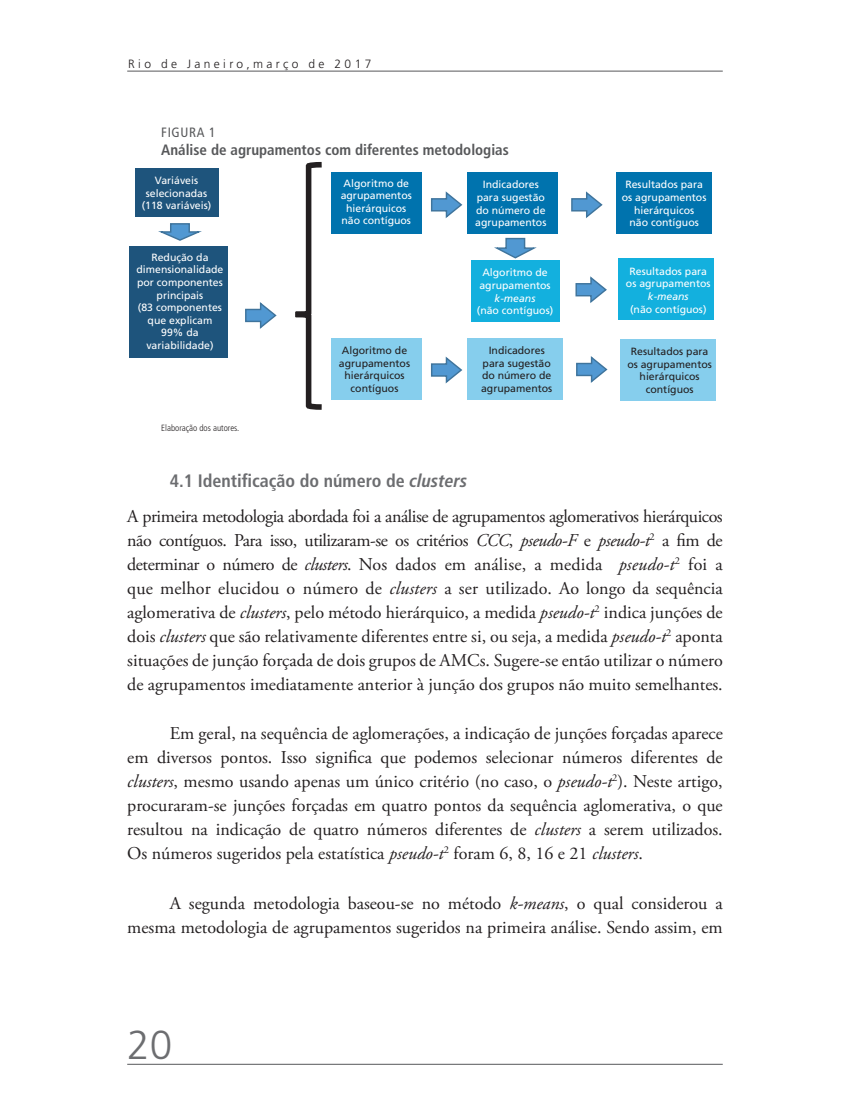
<style>
.page{position:relative;width:850px;height:1105px;background:#fff}
.page>*{position:absolute;margin:0;border:0;box-sizing:border-box;transform-origin:0 0}
.t1{font:300 40.5px "Frutiger LT Pro";color:#6c6d70}
.texto_corrido_sem_re{font:18px/24px "Adobe Garamond Pro";color:#231f20;text-align:justify}
.texto_corrido{font:18px/24px "Adobe Garamond Pro";color:#231f20;text-align:justify}
.titulo_1_1{font:700 condensed 18px "Frutiger LT Pro";color:#6c6d70}
.titulo_2_titulo{font:700 condensed 15px "Frutiger LT Pro";color:#57585a}
.titulo_1_numero{font:condensed 13.5px "Frutiger LT Pro";letter-spacing:.05em;color:#57585a}
.t2{font:300 12px "Frutiger LT Pro";letter-spacing:.28em;color:#231f20}
.t3{font:10.5px/12.6px "Frutiger";color:#fff;text-align:center}
.t4{font:10.5px/12.6px "Frutiger";color:#231f20;text-align:center}
.fonte_elaboracao_soz{font:300 condensed 9px "Frutiger LT Pro";color:#231f20}
.s1{font-family:"Frutiger 56 Italic"}
.s2{font-style:italic}
</style>
<div class="page">
<hr style="left:127px;top:71px;width:595px;height:1px;background:#57585a">
<hr style="left:127px;top:1064px;width:595px;height:1px;background:#57585a">
<div style="left:135px;top:168px;width:83px;height:49px;background:#1e547c"></div>
<div style="left:130px;top:246px;width:98px;height:111px;background:#1e547c"></div>
<svg style="left:159px;top:223px;width:43px;height:18px"></svg>
<svg style="left:295px;top:161px;width:27px;height:249px"></svg>
<svg style="left:245px;top:302px;width:32px;height:27px"></svg>
<div style="left:331px;top:172px;width:90px;height:61px;background:#0073ae"></div>
<div style="left:467px;top:172px;width:91px;height:61px;background:#0073ae"></div>
<svg style="left:571px;top:191px;width:32px;height:27px"></svg>
<div style="left:616px;top:172px;width:96px;height:61px;background:#0073ae"></div>
<div style="left:331px;top:339px;width:90px;height:61px;background:#86ceed"></div>
<svg style="left:431px;top:356px;width:32px;height:28px"></svg>
<svg style="left:576px;top:356px;width:32px;height:27px"></svg>
<div style="left:620px;top:340px;width:96px;height:61px;background:#86ceed"></div>
<div style="left:467px;top:339px;width:96px;height:61px;background:#86ceed"></div>
<div style="left:471px;top:261px;width:88px;height:61px;background:#13b0de"></div>
<svg style="left:575px;top:276px;width:32px;height:27px"></svg>
<div style="left:618px;top:259px;width:96px;height:61px;background:#13b0de"></div>
<svg style="left:495px;top:237px;width:42px;height:22px"></svg>
<svg style="left:431px;top:191px;width:32px;height:27px"></svg>
<p class="t2" style="left:128px;top:57px;width:244px">Rio de Janeiro,março de 2017</p>
<p class="titulo_1_numero" style="left:161px;top:125px;width:56px">FIGURA 1</p>
<p class="titulo_2_titulo" style="left:161px;top:141px;width:349px">Análise de agrupamentos com diferentes metodologias</p>
<p class="t3" style="left:142px;top:174px;width:71px">Variáveis selecionadas (118 variáveis)</p>
<p class="t3" style="left:341px;top:177px;width:73px">Algoritmo de agrupamentos hierárquicos não contíguos</p>
<p class="t3" style="left:622px;top:178px;width:86px">Resultados para os agrupamentos hierárquicos<br>não contíguos</p>
<p class="t3" style="left:475px;top:178px;width:73px">Indicadores para sugestão do número de agrupamentos</p>
<p class="t3" style="left:477px;top:266px;width:78px">Algoritmo de agrupamentos <span class="s1">k-means<br></span>(não contíguos)</p>
<p class="t3" style="left:626px;top:265px;width:86px">Resultados para os agrupamentos <span class="s1">k-means<br></span>(não contíguos)</p>
<p class="t3" style="left:136px;top:251px;width:88px">Redução da dimensionalidade por componentes principais<br>(83 componentes que explicam<br>99% da variabilidade)</p>
<p class="t4" style="left:339px;top:344px;width:73px">Algoritmo de agrupamentos hierárquicos contíguos</p>
<p class="t4" style="left:627px;top:345px;width:86px">Resultados para os agrupamentos hierárquicos contíguos</p>
<p class="t4" style="left:481px;top:344px;width:73px">Indicadores para sugestão do número de agrupamentos</p>
<p class="fonte_elaboracao_soz" style="left:161px;top:423px;width:80px">Elaboração dos autores.</p>
<p class="titulo_1_1" style="left:170px;top:470px;width:299px">4.1 Identificação do número de <span class="s2">clusters</span></p>
<p class="texto_corrido_sem_re" style="left:127px;top:504px;width:597px">A primeira metodologia abordada foi a análise de agrupamentos aglomerativos hierárquicos não contíguos. Para isso, utilizaram-se os critérios <span class="s2">CCC</span>, <span class="s2">pseudo-F</span> e <span class="s2">pseudo-t</span><sup>2</sup> a fim de determinar o número de <span class="s2">clusters</span>. Nos dados em análise, a medida <span class="s2">pseudo-t</span><sup>2</sup> foi a que melhor elucidou o número de <span class="s2">clusters</span> a ser utilizado. Ao longo da sequência aglomerativa de <span class="s2">clusters</span>, pelo método hierárquico, a medida <span class="s2">pseudo-t</span><sup>2</sup> indica junções de dois <span class="s2">clusters</span> que são relativamente diferentes entre si, ou seja, a medida <span class="s2">pseudo-t</span><sup>2</sup> aponta situações de junção forçada de dois grupos de AMCs. Sugere-se então utilizar o número de agrupamentos imediatamente anterior à junção dos grupos não muito semelhantes.</p>
<p class="texto_corrido" style="left:127px;top:722px;width:597px;text-indent:43px">Em geral, na sequência de aglomerações, a indicação de junções forçadas aparece em diversos pontos. Isso significa que podemos selecionar números diferentes de <span class="s2">clusters</span>, mesmo usando apenas um único critério (no caso, o <span class="s2">pseudo-t</span><sup>2</sup>). Neste artigo, procuraram-se junções forçadas em quatro pontos da sequência aglomerativa, o que resultou na indicação de quatro números diferentes de <span class="s2">clusters</span> a serem utilizados.<br>Os números sugeridos pela estatística <span class="s2">pseudo-t</span><sup>2</sup> foram 6, 8, 16 e 21 <span class="s2">clusters</span>.</p>
<p class="texto_corrido" style="left:127px;top:891px;width:597px;text-align:right">A segunda metodologia baseou-se no método <span class="s2">k-means</span>, o qual considerou a mesma metodologia de agrupamentos sugeridos na primeira análise. Sendo assim, em</p>
<h1 class="t1" style="left:127px;top:1021px;width:47px">20</h1>
</div>
